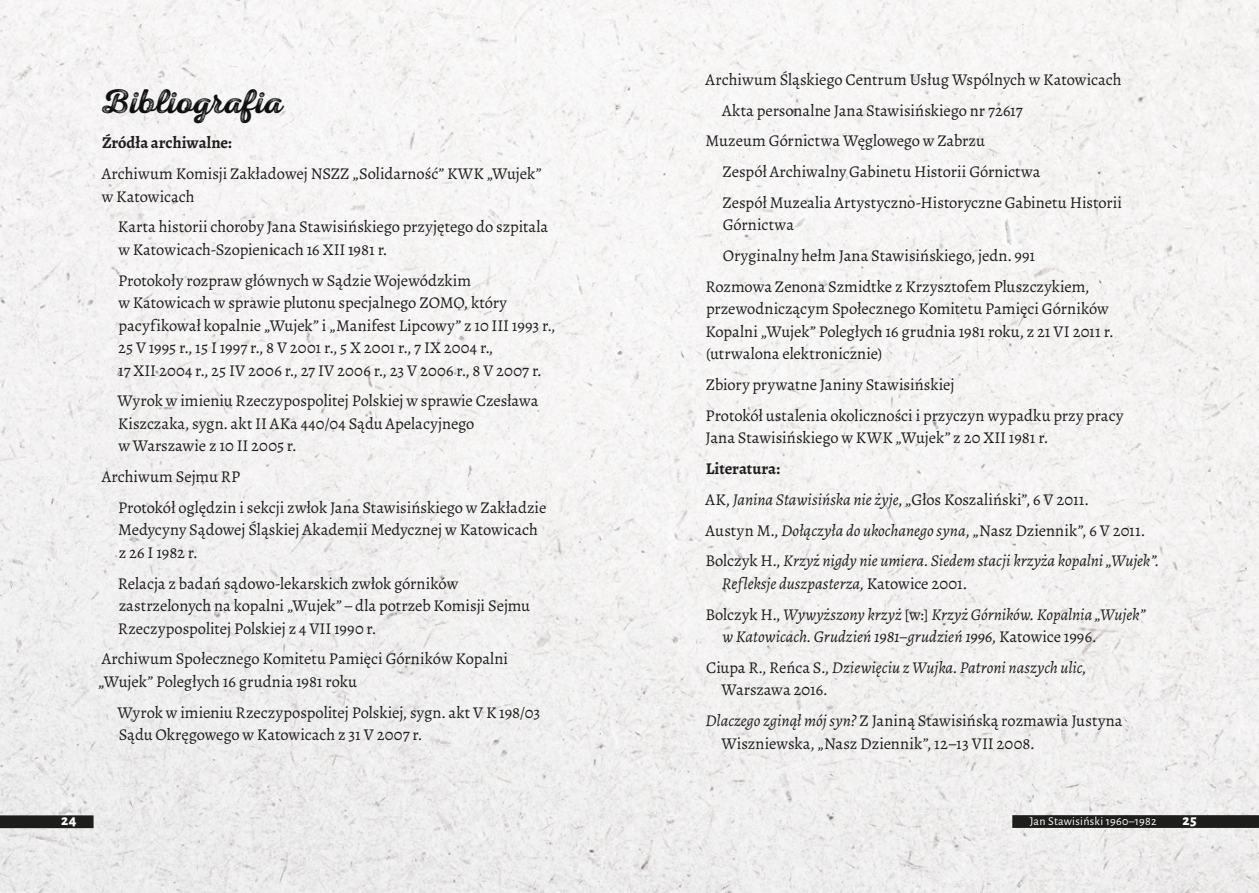
<style>
.page{position:relative;width:1259px;height:893px;background:#fff}
.page>*{position:absolute;margin:0;border:0;box-sizing:border-box;transform-origin:0 0}
.Nagłówek{font:34.5px "Nexa Rust Script S 03";letter-spacing:.005em;color:#0e0f0e}
.Bibliografia_3_stopn{font:16.5px/22.5px "Alegreya";letter-spacing:-.005em;color:#1d1d1b}
.Bibliografia_2_stopn{font:16.5px/22.5px "Alegreya";letter-spacing:-.005em;color:#1d1d1b}
.Bibliografia{font:italic 16.5px/22.5px "Alegreya";color:#1d1d1b}
.Bibliografia-2{font:16.5px/22.5px "Alegreya";letter-spacing:-.005em;color:#1d1d1b}
.Bibliografia_1_stopn{font:700 16.5px "Alegreya";color:#1d1d1b}
.t1{font:800 15px "Alegreya Sans";color:#fff}
.t2{font:12px "Alegreya Sans";letter-spacing:.025em;color:#fff}
.s1{font-style:italic}
.s2{font-style:normal}
</style>
<div class="page">
<img style="left:0;top:0;width:1259px;height:893px">
<div style="left:0;top:815px;width:94px;height:13px;background:#1d1d1b"></div>
<div style="left:1012px;top:815px;width:247px;height:13px;background:#1d1d1b"></div>
<p class="Nagłówek" style="left:102px;top:81px;width:182px">Bibliografia</p>
<p class="Bibliografia_1_stopn" style="left:102px;top:132px;width:132px">Źródła archiwalne:</p>
<p class="Bibliografia_2_stopn" style="left:102px;top:162px;width:441px">Archiwum Komisji Zakładowej NSZZ „Solidarność” KWK „Wujek” w Katowicach</p>
<p class="Bibliografia_3_stopn" style="left:118px;top:216px;width:432px">Karta historii choroby Jana Stawisińskiego przyjętego do szpitala w Katowicach-Szopienicach 16 XII 1981 r.</p>
<p class="Bibliografia_3_stopn" style="left:118px;top:269px;width:439px">Protokoły rozpraw głównych w Sądzie Wojewódzkim<br>w Katowicach w sprawie plutonu specjalnego ZOMO, który pacyfikował kopalnie „Wujek” i „Manifest Lipcowy” z 10 III 1993 r., 25 V 1995 r., 15 I 1997 r., 8 V 2001 r., 5 X 2001 r., 7 IX 2004 r.,<br>17 XII 2004 r., 25 IV 2006 r., 27 IV 2006 r., 23 V 2006 r., 8 V 2007 r.</p>
<p class="Bibliografia_3_stopn" style="left:118px;top:390px;width:422px">Wyrok w imieniu Rzeczypospolitej Polskiej w sprawie Czesława<br>Kiszczaka, sygn. akt II AKa 440/04 Sądu Apelacyjnego<br>w Warszawie z 10 II 2005 r.</p>
<p class="Bibliografia_2_stopn" style="left:102px;top:465px;width:140px">Archiwum Sejmu RP</p>
<p class="Bibliografia_3_stopn" style="left:118px;top:496px;width:430px">Protokół oględzin i sekcji zwłok Jana Stawisińskiego w Zakładzie<br>Medycyny Sądowej Śląskiej Akademii Medycznej w Katowicach z 26 I 1982 r.</p>
<p class="Bibliografia_3_stopn" style="left:118px;top:572px;width:414px">Relacja z badań sądowo-lekarskich zwłok górników zastrzelonych na kopalni „Wujek” – dla potrzeb Komisji Sejmu<br>Rzeczypospolitej Polskiej z 4 VII 1990 r.</p>
<p class="Bibliografia_2_stopn" style="left:98px;top:648px;width:411px">Archiwum Społecznego Komitetu Pamięci Górników Kopalni „Wujek” Poległych 16 grudnia 1981 roku</p>
<p class="Bibliografia_3_stopn" style="left:118px;top:701px;width:424px">Wyrok w imieniu Rzeczypospolitej Polskiej, sygn. akt V K 198/03<br>Sądu Okręgowego w Katowicach z 31 V 2007 r.</p>
<p class="Bibliografia_2_stopn" style="left:705px;top:68px;width:417px">Archiwum Śląskiego Centrum Usług Wspólnych w Katowicach</p>
<p class="Bibliografia_3_stopn" style="left:722px;top:99px;width:302px">Akta personalne Jana Stawisińskiego nr 72617</p>
<p class="Bibliografia_2_stopn" style="left:705px;top:130px;width:281px">Muzeum Górnictwa Węglowego w Zabrzu</p>
<p class="Bibliografia_3_stopn" style="left:722px;top:160px;width:320px">Zespół Archiwalny Gabinetu Historii Górnictwa</p>
<p class="Bibliografia_3_stopn" style="left:722px;top:191px;width:401px">Zespół Muzealia Artystyczno-Historyczne Gabinetu Historii<br>Górnictwa</p>
<p class="Bibliografia_3_stopn" style="left:723px;top:244px;width:314px">Oryginalny hełm Jana Stawisińskiego, jedn. 991</p>
<p class="Bibliografia_2_stopn" style="left:705px;top:275px;width:409px">Rozmowa Zenona Szmidtke z Krzysztofem Pluszczykiem, przewodniczącym Społecznego Komitetu Pamięci Górników Kopalni „Wujek” Poległych 16 grudnia 1981 roku, z 21 VI 2011 r. (utrwalona elektronicznie)</p>
<p class="Bibliografia_2_stopn" style="left:706px;top:373px;width:250px">Zbiory prywatne Janiny Stawisińskiej</p>
<p class="Bibliografia_2_stopn" style="left:705px;top:404px;width:419px">Protokół ustalenia okoliczności i przyczyn wypadku przy pracy<br>Jana Stawisińskiego w KWK „Wujek” z 20 XII 1981 r.</p>
<p class="Bibliografia_1_stopn" style="left:706px;top:458px;width:76px">Literatura:</p>
<p class="Bibliografia-2" style="left:705px;top:488px;width:384px">AK, <span class="s1">Janina Stawisińska nie żyje</span>, „Głos Koszaliński”, 6 V 2011.</p>
<p class="Bibliografia-2" style="left:705px;top:519px;width:441px">Austyn M., <span class="s1">Dołączyła do ukochanego syna</span>, „Nasz Dziennik”, 6 V 2011.</p>
<p class="Bibliografia" style="left:722px;top:550px;width:438px;text-indent:-17px"><span class="s2">Bolczyk H.,</span> Krzyż nigdy nie umiera. Siedem stacji krzyża kopalni „Wujek”.<br>Refleksje duszpasterza<span class="s2">, Katowice 2001.</span></p>
<p class="Bibliografia" style="left:722px;top:603px;width:423px;text-indent:-17px"><span class="s2">Bolczyk H.,</span> Wywyższony krzyż <span class="s2">[w:]</span> Krzyż Górników. Kopalnia „Wujek” w Katowicach. Grudzień 1981–grudzień 1996<span class="s2">, Katowice 1996.</span></p>
<p class="Bibliografia" style="left:721px;top:656px;width:366px;text-indent:-15px"><span class="s2">Ciupa R., Reńca S.,</span> Dziewięciu z Wujka. Patroni naszych ulic<span class="s2">,<br>Warszawa 2016.</span></p>
<p class="Bibliografia-2" style="left:721px;top:709px;width:402px;text-indent:-16px"><span class="s1">Dlaczego zginął mój syn?</span> Z Janiną Stawisińską rozmawia Justyna<br>Wiszniewska, „Nasz Dziennik”, 12–13 VII 2008.</p>
<p class="t1" style="left:61px;top:809px;width:17px">24</p>
<p class="t2" style="left:1029px;top:813px;width:128px">Jan Stawisiński 1960–1982</p>
<p class="t1" style="left:1182px;top:809px;width:16px">25</p>
</div>
